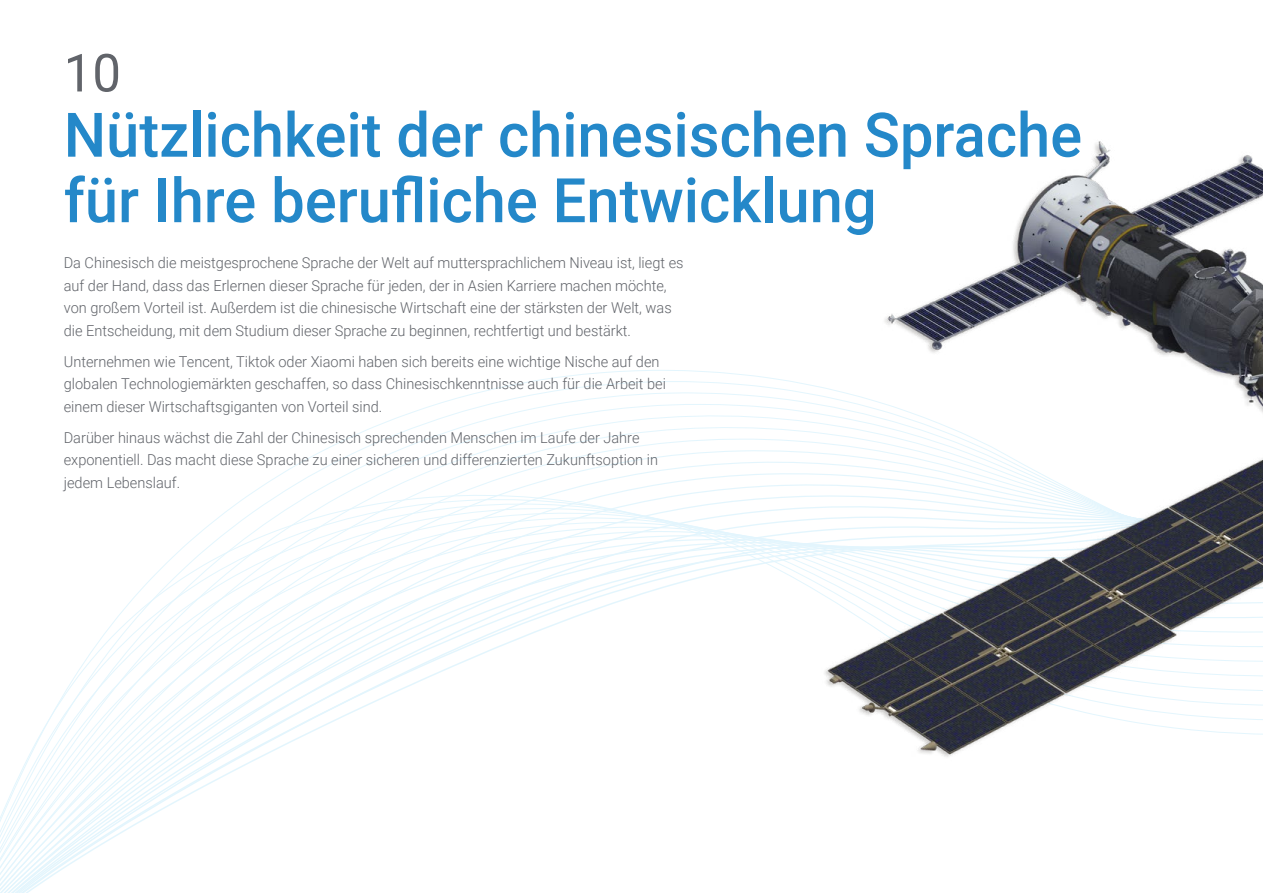
<style>
.page{position:relative;width:1263px;height:893px;background:#fff}
.page>*{position:absolute;margin:0;border:0;box-sizing:border-box;transform-origin:0 0}
.t1{font:500 61.5px/65.6px "Roboto";color:#2488c9}
.t2{font:52.5px "Roboto";color:#61646a}
.t3{font:300 15px/22.5px "Roboto";color:#61646a}
</style>
<div class="page">
<svg style="left:0;top:370px;width:809px;height:523px"></svg>
<img style="left:809px;top:141px;width:454px;height:616px">
<h2 class="t2" style="left:64px;top:36px;width:59px">10</h2>
<h1 class="t1" style="left:64px;top:100px;width:1020px">Nützlichkeit der chinesischen Sprache für Ihre berufliche Entwicklung</h1>
<p class="t3" style="left:64px;top:251px;width:621px">Da Chinesisch die meistgesprochene Sprache der Welt auf muttersprachlichem Niveau ist, liegt es auf der Hand, dass das Erlernen dieser Sprache für jeden, der in Asien Karriere machen möchte, von großem Vorteil ist. Außerdem ist die chinesische Wirtschaft eine der stärksten der Welt, was die Entscheidung, mit dem Studium dieser Sprache zu beginnen, rechtfertigt und bestärkt.</p>
<p class="t3" style="left:64px;top:350px;width:604px">Unternehmen wie Tencent, Tiktok oder Xiaomi haben sich bereits eine wichtige Nische auf den globalen Technologiemärkten geschaffen, so dass Chinesischkenntnisse auch für die Arbeit bei einem dieser Wirtschaftsgiganten von Vorteil sind.</p>
<p class="t3" style="left:64px;top:426px;width:596px">Darüber hinaus wächst die Zahl der Chinesisch sprechenden Menschen im Laufe der Jahre exponentiell. Das macht diese Sprache zu einer sicheren und differenzierten Zukunftsoption in jedem Lebenslauf.</p>
</div>
